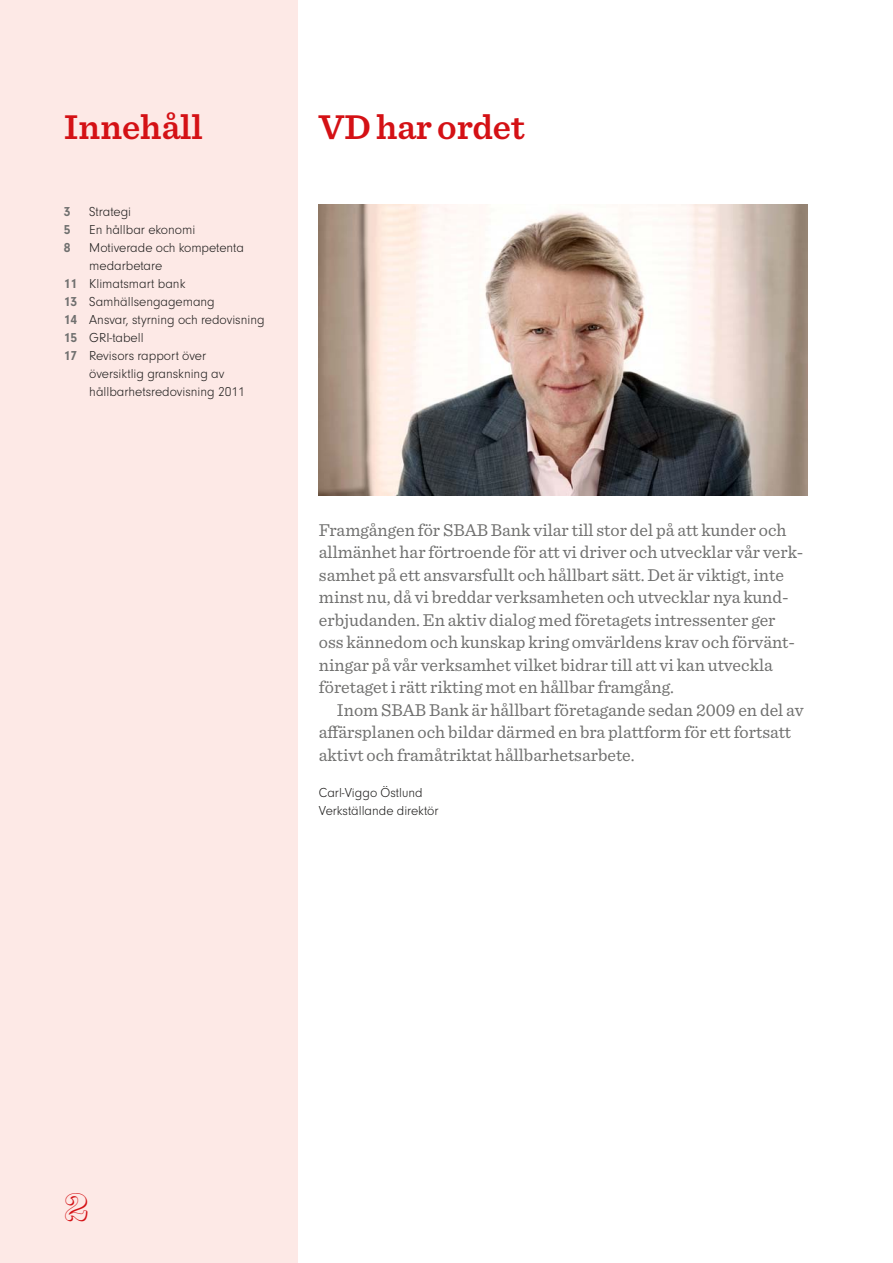
<style>
.page{position:relative;width:893px;height:1263px;background:#fff}
.page>*{position:absolute;margin:0;border:0;box-sizing:border-box;transform-origin:0 0}
.t1{font:600 36px "Sentinel";color:#d41115}
.t2{font:36px "SBAB Siffror";color:#d41115}
.t3{font:18px/22.5px "Sentinel";color:#70706f}
.t4{font:300 13.5px/18px "Neuzeit Gro";color:#1c1b1a}
.t5{font:700 13.5px "Neuzeit Gro";color:#70706f}
.s1{font-weight:700;color:#70706f}
</style>
<div class="page">
<div style="left:0;top:0;width:298px;height:1263px;background:#fde9e6"></div>
<img style="left:319px;top:204px;width:489px;height:291px">
<h1 class="t1" style="left:64px;top:99px;width:141px">Innehåll</h1>
<p class="t5" style="left:64px;top:204px;width:8px">3</p>
<p class="t4" style="left:89px;top:203px;width:43px">Strategi</p>
<p class="t5" style="left:64px;top:222px;width:8px">5</p>
<p class="t4" style="left:89px;top:221px;width:108px">En hållbar ekonomi</p>
<p class="t5" style="left:64px;top:240px;width:8px">8</p>
<p class="t4" style="left:89px;top:239px;width:156px">Motiverade och kompetenta</p>
<p class="t4" style="left:89px;top:257px;width:74px">medarbetare</p>
<p class="t4" style="left:64px;top:275px;width:123px"><span class="s1">11</span> Klimatsmart bank</p>
<p class="t4" style="left:64px;top:293px;width:153px"><span class="s1">13</span> Samhällsengagemang</p>
<p class="t4" style="left:64px;top:311px;width:202px"><span class="s1">14</span> Ansvar, styrning och redovisning</p>
<p class="t4" style="left:64px;top:329px;width:81px"><span class="s1">15</span> GRI-tabell</p>
<p class="t4" style="left:64px;top:347px;width:144px"><span class="s1">17</span> Revisors rapport över</p>
<p class="t4" style="left:89px;top:365px;width:137px">översiktlig granskning av</p>
<p class="t4" style="left:89px;top:383px;width:157px">hållbarhetsredovisning 2011</p>
<h1 class="t1" style="left:319px;top:99px;width:208px">VD har ordet</h1>
<p class="t3" style="left:319px;top:517px;width:486px">Framgången för SBAB Bank vilar till stor del på att kunder och allmänhet har förtroende för att vi driver och utvecklar vår verk&shy;samhet på ett ansvarsfullt och hållbart sätt. Det är viktigt, inte minst nu, då vi breddar verksamheten och utvecklar nya kund&shy;erbjudanden. En aktiv dialog med företagets intressenter ger oss kännedom och kunskap kring omvärldens krav och förvänt&shy;ningar på vår verksamhet vilket bidrar till att vi kan utveckla företaget i rätt rikting mot en hållbar framgång.</p>
<p class="t3" style="left:319px;top:697px;width:486px;text-indent:18px">Inom SBAB Bank är hållbart företagande sedan 2009 en del av affärsplanen och bildar därmed en bra plattform för ett fortsatt aktivt och framåtriktat hållbarhetsarbete.</p>
<p class="t4" style="left:319px;top:784px;width:121px">Carl-Viggo Östlund<br>Verkställande direktör</p>
<h1 class="t2" style="left:64px;top:1193px;width:27px">2</h1>
</div>
